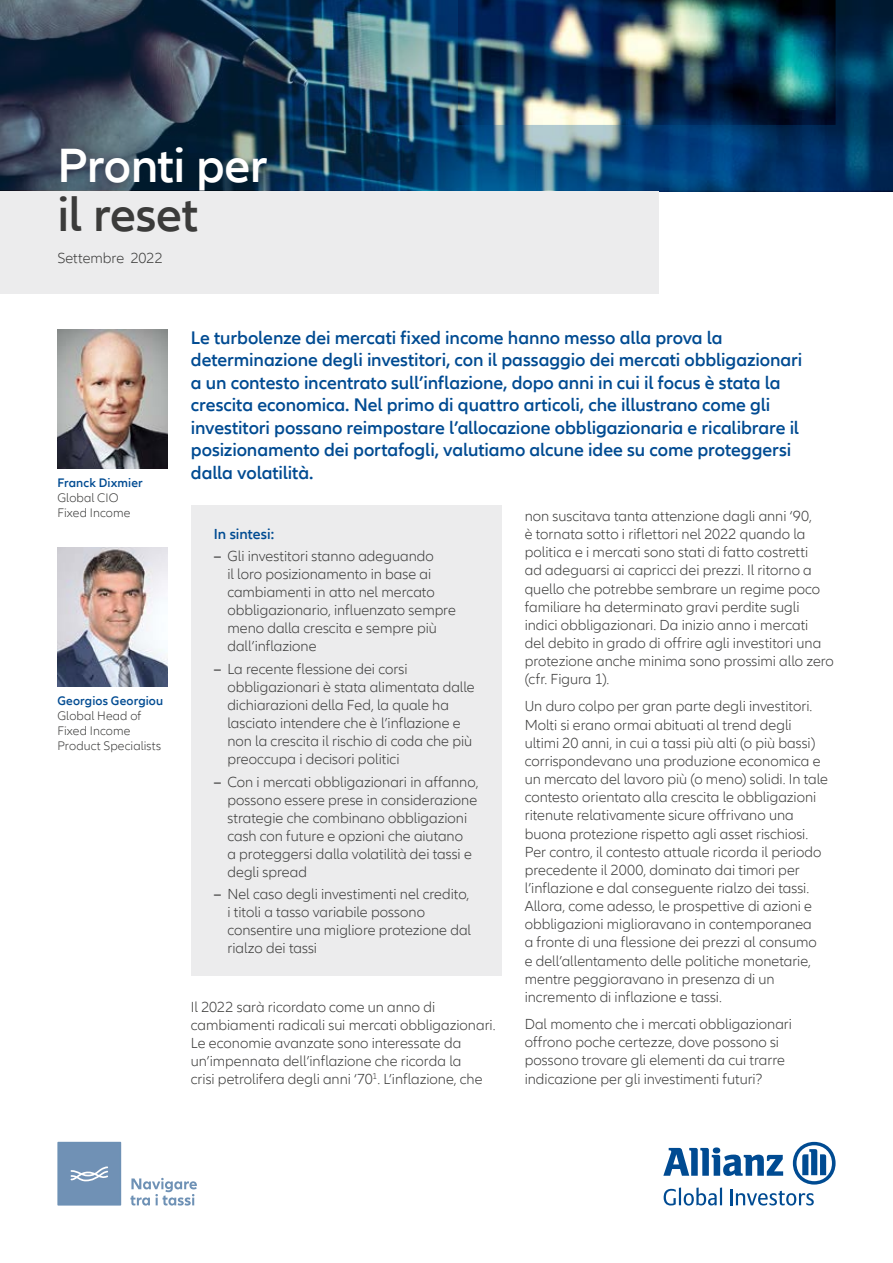
<style>
.page{position:relative;width:893px;height:1263px;background:#fff}
.page>*{position:absolute;margin:0;border:0;box-sizing:border-box;transform-origin:0 0}
.t1{font:600 49.5px "Allianz Neo";letter-spacing:-.015em;color:#fff}
.t2{font:600 49.5px "Allianz Neo";letter-spacing:-.01em;color:#3b3b3a}
.t3{font:600 18.75px/22.5px "Allianz Neo";letter-spacing:-.005em;color:#004b92}
.t4{font:300 15px/18.1px "Allianz Neo";color:#3b3b3a}
.t5{font:600 15px "Allianz Neo";color:#004b92}
.t6{font:300 12.75px/15px "Allianz Neo";letter-spacing:.005em;color:#3b3b3a}
.t7{font:600 12.75px "Allianz Neo";letter-spacing:.01em;color:#004b92}
.s1{font-weight:600}
</style>
<div class="page">
<img style="left:0;top:0;width:893px;height:191px">
<svg style="left:57px;top:1142px;width:64px;height:63px;background:#7796b8"></svg>
<svg style="left:130px;top:1178px;width:67px;height:27px"></svg>
<svg style="left:663px;top:1142px;width:173px;height:63px"></svg>
<div style="left:191px;top:506px;width:311px;height:470px;background:#ececed"></div>
<div style="left:0;top:191px;width:658px;height:102px;background:#ececed"></div>
<img style="left:57px;top:329px;width:111px;height:139px">
<img style="left:57px;top:547px;width:111px;height:140px">
<h1 class="t1" style="left:57px;top:137px;width:212px">Pronti per</h1>
<h1 class="t2" style="left:57px;top:186px;width:142px">il reset</h1>
<p class="t4" style="left:57px;top:250px;width:107px">Settembre 2022</p>
<p class="t7" style="left:57px;top:476px;width:87px">Franck Dixmier</p>
<p class="t6" style="left:57px;top:491px;width:74px">Global CIO<br>Fixed Income</p>
<p class="t7" style="left:57px;top:694px;width:107px">Georgios Georgiou</p>
<p class="t6" style="left:57px;top:709px;width:105px">Global Head of<br>Fixed Income<br>Product Specialists</p>
<p class="t3" style="left:191px;top:327px;width:613px">Le turbolenze dei mercati fixed income hanno messo alla prova la determinazione degli investitori, con il passaggio dei mercati obbligazionari a un contesto incentrato sull’inflazione, dopo anni in cui il focus è stata la crescita economica. Nel primo di quattro articoli, che illustrano come gli investitori possano reimpostare l’allocazione obbligazionaria e ricalibrare il posizionamento dei portafogli, valutiamo alcune idee su come proteggersi dalla volatilità.</p>
<p class="t5" style="left:214px;top:525px;width:62px">In sintesi:</p>
<p class="t4" style="left:227px;top:548px;width:230px;text-indent:-14px"><span class="s1">–</span> Gli investitori stanno adeguando<br>il loro posizionamento in base ai cambiamenti in atto nel mercato obbligazionario, influenzato sempre meno dalla crescita e sempre più dall’inflazione</p>
<p class="t4" style="left:227px;top:660px;width:249px;text-indent:-14px"><span class="s1">–</span> La recente flessione dei corsi obbligazionari è stata alimentata dalle dichiarazioni della Fed, la quale ha lasciato intendere che è l’inflazione e non la crescita il rischio di coda che più preoccupa i decisori politici</p>
<p class="t4" style="left:227px;top:773px;width:253px;text-indent:-14px"><span class="s1">–</span> Con i mercati obbligazionari in affanno, possono essere prese in considerazione strategie che combinano obbligazioni cash con future e opzioni che aiutano<br>a proteggersi dalla volatilità dei tassi e degli spread</p>
<p class="t4" style="left:227px;top:885px;width:245px;text-indent:-14px"><span class="s1">–</span> Nel caso degli investimenti nel credito, i titoli a tasso variabile possono consentire una migliore protezione dal rialzo dei tassi</p>
<p class="t4" style="left:191px;top:998px;width:306px">Il 2022 sarà ricordato come un anno di cambiamenti radicali sui mercati obbligazionari.<br>Le economie avanzate sono interessate da un’impennata dell’inflazione che ricorda la<br>crisi petrolifera degli anni ‘70<sup>1</sup>. L’inflazione, che</p>
<p class="t4" style="left:525px;top:507px;width:311px">non suscitava tanta attenzione dagli anni ‘90,<br>è tornata sotto i riflettori nel 2022 quando la politica e i mercati sono stati di fatto costretti<br>ad adeguarsi ai capricci dei prezzi. Il ritorno a quello che potrebbe sembrare un regime poco familiare ha determinato gravi perdite sugli indici obbligazionari. Da inizio anno i mercati<br>del debito in grado di offrire agli investitori una protezione anche minima sono prossimi allo zero (cfr. Figura 1).</p>
<p class="t4" style="left:525px;top:698px;width:305px">Un duro colpo per gran parte degli investitori.<br>Molti si erano ormai abituati al trend degli ultimi 20 anni, in cui a tassi più alti (o più bassi) corrispondevano una produzione economica e un mercato del lavoro più (o meno) solidi. In tale contesto orientato alla crescita le obbligazioni ritenute relativamente sicure offrivano una buona protezione rispetto agli asset rischiosi.<br>Per contro, il contesto attuale ricorda il periodo precedente il 2000, dominato dai timori per l’inflazione e dal conseguente rialzo dei tassi.<br>Allora, come adesso, le prospettive di azioni e obbligazioni miglioravano in contemporanea<br>a fronte di una flessione dei prezzi al consumo e dell’allentamento delle politiche monetarie, mentre peggioravano in presenza di un incremento di inflazione e tassi.</p>
<p class="t4" style="left:525px;top:1015px;width:269px">Dal momento che i mercati obbligazionari offrono poche certezze, dove possono si possono trovare gli elementi da cui trarre indicazione per gli investimenti futuri?</p>
</div>
